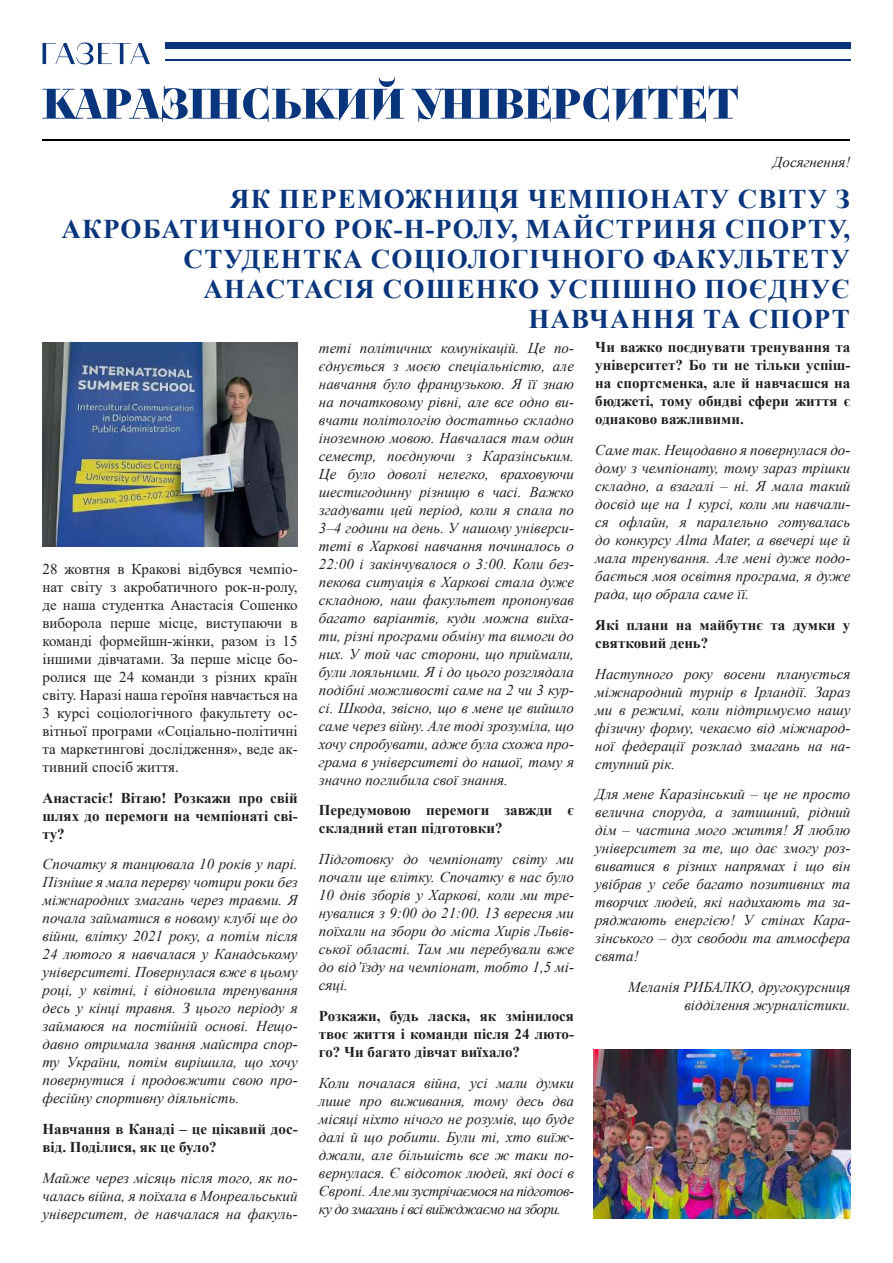
<style>
.page{position:relative;width:893px;height:1263px;background:#fff}
.page>*{position:absolute;margin:0;border:0;box-sizing:border-box;transform-origin:0 0}
.t1{font:700 27px/30px "Times New Roman";letter-spacing:.045em;color:#08357c;text-align:right}
.t2{font:italic 15px/18px "Times New Roman";color:#231f20;text-align:justify}
.t3{font:700 15px/18px "Times New Roman";color:#231f20;text-align:justify}
.t4{font:15px/18px "Times New Roman";color:#231f20;text-align:justify}
</style>
<div class="page">
<svg style="left:43px;top:77px;width:361px;height:45px"></svg>
<svg style="left:411px;top:86px;width:327px;height:36px"></svg>
<hr style="left:43px;top:139px;width:807px;height:1px;background:#000">
<hr style="left:165px;top:60px;width:685px;height:1px;background:#08357c">
<div style="left:165px;top:43px;width:685px;height:6px;background:#08357c"></div>
<svg style="left:43px;top:43px;width:107px;height:22px"></svg>
<img style="left:593px;top:1050px;width:257px;height:169px">
<img style="left:42px;top:342px;width:256px;height:204px">
<p class="t2" style="left:773px;top:152px;width:79px">Досягнення!</p>
<h1 class="t1" style="left:62px;top:183px;width:790px">ЯК ПЕРЕМОЖНИЦЯ ЧЕМПІОНАТУ СВІТУ З АКРОБАТИЧНОГО РОК-Н-РОЛУ, МАЙСТРИНЯ СПОРТУ, СТУДЕНТКА СОЦІОЛОГІЧНОГО ФАКУЛЬТЕТУ АНАСТАСІЯ СОШЕНКО УСПІШНО ПОЄДНУЄ НАВЧАННЯ ТА СПОРТ</h1>
<p class="t2" style="left:319px;top:338px;width:257px">теті політичних комунікацій. Це по&shy;єднується з моєю спеціальністю, але навчання було французькою. Я її знаю на початковому рівні, але все одно ви&shy;вчати політологію достатньо складно іноземною мовою. Навчалася там один семестр, поєднуючи з Каразінським.<br>Це було доволі нелегко, враховуючи шестигодинну різницю в часі. Важко згадувати цей період, коли я спала по 3–4 години на день. У нашому універси&shy;теті в Харкові навчання починалось о 22:00 і закінчувалося о 3:00. Коли без&shy;пекова ситуація в Харкові стала дуже складною, наш факультет пропонував багато варіантів, куди можна виїха&shy;ти, різні програми обміну та вимоги до них. У той час сторони, що приймали, були лояльними. Я і до цього розглядала подібні можливості саме на 2 чи 3 кур&shy;сі. Шкода, звісно, що в мене це вийшло саме через війну. Але тоді зрозуміла, що хочу спробувати, адже була схожа про&shy;грама в університеті до нашої, тому я значно поглибила свої знання.</p>
<p class="t3" style="left:319px;top:801px;width:257px">Передумовою перемоги завжди є складний етап підготовки?</p>
<p class="t2" style="left:319px;top:850px;width:257px">Підготовку до чемпіонату світу ми почали ще влітку. Спочатку в нас було 10 днів зборів у Харкові, коли ми тре&shy;нувалися з 9:00 до 21:00. 13 вересня ми поїхали на збори до міста Хирів Львів&shy;ської області. Там ми перебували вже до відʼїзду на чемпіонат, тобто 1,5 мі&shy;сяці.</p>
<p class="t3" style="left:319px;top:1006px;width:257px">Розкажи, будь ласка, як змінилося твоє життя і команди після 24 люто&shy;го? Чи багато дівчат виїхало?</p>
<p class="t2" style="left:319px;top:1073px;width:257px">Коли почалася війна, усі мали думки лише про виживання, тому десь два місяці ніхто нічого не розумів, що буде далі й що робити. Були ті, хто виїж&shy;джали, але більшість все ж таки по&shy;вернулася. Є відсоток людей, які досі в Європі. Але ми зустрічаємося на підготов&shy;ку до змагань і всі виїжджаємо на збори.</p>
<p class="t3" style="left:595px;top:338px;width:257px">Чи важко поєднувати тренування та університет? Бо ти не тільки успіш&shy;на спортсменка, але й навчаєшся на бюджеті, тому обидві сфери життя є однаково важливими.</p>
<p class="t2" style="left:595px;top:441px;width:257px">Саме так. Нещодавно я повернулася до&shy;дому з чемпіонату, тому зараз трішки складно, а взагалі – ні. Я мала такий досвід ще на 1 курсі, коли ми навчали&shy;ся офлайн, я паралельно готувалась до конкурсу Alma Mater, а ввечері ще й мала тренування. Але мені дуже подо&shy;бається моя освітня програма, я дуже рада, що обрала саме її.</p>
<p class="t3" style="left:595px;top:615px;width:257px">Які плани на майбутнє та думки у святковий день?</p>
<p class="t2" style="left:595px;top:664px;width:257px">Наступного року восени планується міжнародний турнір в Ірландії. Зараз ми в режимі, коли підтримуємо нашу фізичну форму, чекаємо від міжнарод&shy;ної федерації розклад змагань на на&shy;ступний рік.</p>
<p class="t2" style="left:595px;top:785px;width:257px">Для мене Каразінський – це не просто велична споруда, а затишний, рідний дім – частина мого життя! Я люблю університет за те, що дає змогу роз&shy;виватися в різних напрямах і що він увібрав у себе багато позитивних та творчих людей, які надихають та за&shy;ряджають енергією! У стінах Кара&shy;зінського – дух свободи та атмосфера свята!</p>
<p class="t2" style="left:628px;top:978px;width:224px;text-align:right">Меланія РИБАЛКО, другокурсниця відділення журналістики.</p>
<p class="t4" style="left:43px;top:559px;width:257px">28 жовтня в Кракові відбувся чемпіо&shy;нат світу з акробатичного рок-н-ролу, де наша студентка Анастасія Сошенко виборола перше місце, виступаючи в команді формейшн-жінки, разом із 15 іншими дівчатами. За перше місце бо&shy;ролися ще 24 команди з різних країн світу. Наразі наша героїня навчається на 3 курсі соціологічного факультету ос&shy;вітньої програми «Соціально-політичні та маркетингові дослідження», веде ак&shy;тивний спосіб життя.</p>
<p class="t3" style="left:43px;top:788px;width:257px">Анастасіє! Вітаю! Розкажи про свій шлях до перемоги на чемпіонаті сві&shy;ту?</p>
<p class="t2" style="left:43px;top:855px;width:257px">Спочатку я танцювала 10 років у парі.<br>Пізніше я мала перерву чотири роки без міжнародних змагань через травми. Я почала займатися в новому клубі ще до війни, влітку 2021 року, а потім після 24 лютого я навчалася у Канадському університеті. Повернулася вже в цьому році, у квітні, і відновила тренування десь у кінці травня. З цього періоду я займаюся на постійній основі. Нещо&shy;давно отримала звання майстра спор&shy;ту України, потім вирішила, що хочу повернутися і продовжити свою про&shy;фесійну спортивну діяльність.</p>
<p class="t3" style="left:43px;top:1120px;width:257px">Навчання в Канаді – це цікавий дос&shy;від. Поділися, як це було?</p>
<p class="t2" style="left:43px;top:1168px;width:257px">Майже через місяць після того, як по&shy;чалась війна, я поїхала в Монреальський університет, де навчалася на факуль-</p>
</div>
